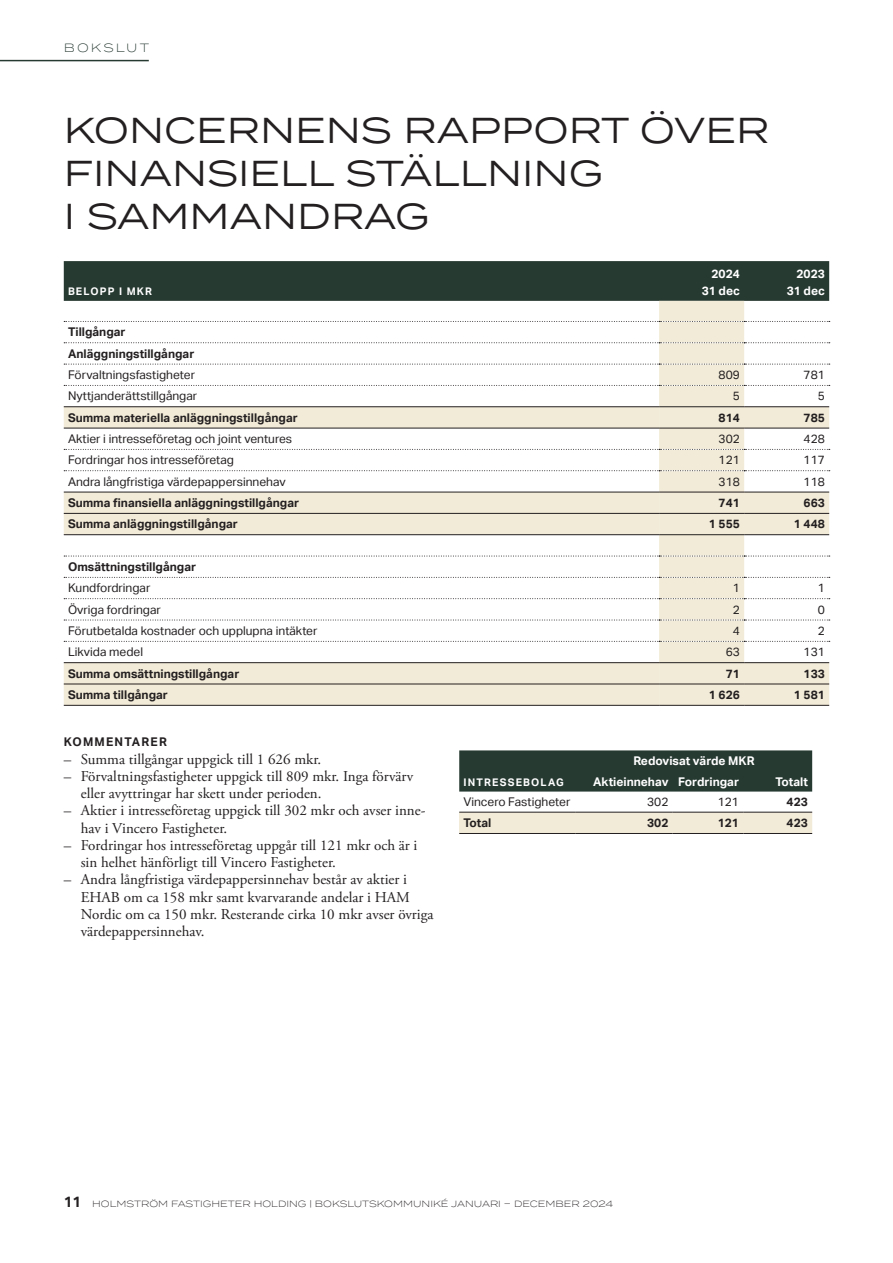
<style>
.page{position:relative;width:893px;height:1263px;background:#fff}
.page>*{position:absolute;margin:0;border:0;box-sizing:border-box;transform-origin:0 0}
.t1{font:36px/43.2px "Termina";color:#231f20}
.t2{font:15px/17.2px "Adobe Garamond Pro";color:#231f20}
.t3{font:12px "Aktiv Grotesk";color:#231f20}
.t4{font:700 12px/21.3px "Aktiv Grotesk";color:#231f20}
.t5{font:700 12px "Aktiv Grotesk";color:#fff}
.t6{font:700 12px "Aktiv Grotesk";letter-spacing:.1em;color:#231f20}
.t7{font:300 12px "Termina";color:#273a32}
.t8{font:700 10.5px "Aktiv Grotesk";letter-spacing:.11em;color:#fff}
.t9{font:300 9px "Termina";color:#231f20}
.s1{font-family:"Aktiv Grotesk";font-weight:700;font-size:15px}
</style>
<div class="page">
<hr style="left:0;top:60px;width:149px;height:1px;background:#273a32">
<div style="left:64px;top:261px;width:765px;height:40px;background:#273a32"></div>
<svg style="left:659px;top:301px;width:170px;height:404px;fill:#f2ebd8"></svg>
<svg style="left:64px;top:407px;width:595px;height:298px"></svg>
<svg style="left:64px;top:321px;width:766px;height:1px"></svg>
<svg style="left:64px;top:342px;width:766px;height:1px"></svg>
<svg style="left:64px;top:364px;width:766px;height:1px"></svg>
<svg style="left:64px;top:385px;width:766px;height:1px"></svg>
<svg style="left:64px;top:449px;width:766px;height:1px"></svg>
<svg style="left:64px;top:470px;width:766px;height:1px"></svg>
<svg style="left:64px;top:556px;width:766px;height:1px"></svg>
<svg style="left:64px;top:577px;width:766px;height:1px"></svg>
<svg style="left:64px;top:598px;width:766px;height:1px"></svg>
<svg style="left:64px;top:620px;width:766px;height:1px"></svg>
<svg style="left:64px;top:641px;width:766px;height:1px"></svg>
<hr style="left:64px;top:406px;width:595px;height:1px;background:#231f20">
<hr style="left:64px;top:428px;width:595px;height:1px;background:#231f20">
<hr style="left:64px;top:492px;width:595px;height:1px;background:#231f20">
<hr style="left:64px;top:513px;width:595px;height:1px;background:#231f20">
<hr style="left:64px;top:534px;width:595px;height:1px;background:#231f20">
<hr style="left:64px;top:662px;width:595px;height:1px;background:#231f20">
<hr style="left:64px;top:684px;width:595px;height:1px;background:#231f20">
<hr style="left:659px;top:406px;width:85px;height:1px;background:#231f20">
<hr style="left:744px;top:406px;width:85px;height:1px;background:#231f20">
<hr style="left:659px;top:428px;width:85px;height:1px;background:#231f20">
<hr style="left:744px;top:428px;width:85px;height:1px;background:#231f20">
<hr style="left:659px;top:492px;width:85px;height:1px;background:#231f20">
<hr style="left:744px;top:492px;width:85px;height:1px;background:#231f20">
<hr style="left:659px;top:513px;width:85px;height:1px;background:#231f20">
<hr style="left:744px;top:513px;width:85px;height:1px;background:#231f20">
<hr style="left:659px;top:534px;width:85px;height:1px;background:#231f20">
<hr style="left:744px;top:534px;width:85px;height:1px;background:#231f20">
<hr style="left:659px;top:662px;width:85px;height:1px;background:#231f20">
<hr style="left:744px;top:662px;width:85px;height:1px;background:#231f20">
<hr style="left:659px;top:684px;width:85px;height:1px;background:#231f20">
<hr style="left:744px;top:684px;width:85px;height:1px;background:#231f20">
<hr style="left:64px;top:705px;width:595px;height:1px;background:#231f20">
<hr style="left:659px;top:705px;width:85px;height:1px;background:#231f20">
<hr style="left:744px;top:705px;width:85px;height:1px;background:#231f20">
<div style="left:459px;top:750px;width:353px;height:41px;background:#273a32"></div>
<div style="left:459px;top:812px;width:117px;height:21px;background:#f2ebd8"></div>
<div style="left:576px;top:813px;width:236px;height:20px;background:#f2ebd8"></div>
<hr style="left:459px;top:812px;width:117px;height:1px;background:#231f20">
<hr style="left:576px;top:812px;width:97px;height:1px;background:#231f20">
<hr style="left:673px;top:812px;width:70px;height:1px;background:#231f20">
<hr style="left:743px;top:812px;width:69px;height:1px;background:#231f20">
<hr style="left:459px;top:833px;width:117px;height:1px;background:#231f20">
<hr style="left:576px;top:833px;width:97px;height:1px;background:#231f20">
<hr style="left:673px;top:833px;width:70px;height:1px;background:#231f20">
<hr style="left:743px;top:833px;width:69px;height:1px;background:#231f20">
<p class="t7" style="left:64px;top:39px;width:27px">BOKSLUT</p>
<h1 class="t1" style="left:64px;top:107px;width:707px">KONCERNENS RAPPORT ÖVER<br>FINANSIELL STÄLLNING<br>I SAMMANDRAG</h1>
<p class="t5" style="left:711px;top:267px;width:30px">2024</p>
<p class="t5" style="left:796px;top:267px;width:30px">2023</p>
<p class="t8" style="left:68px;top:285px;width:86px">BELOPP I MKR</p>
<p class="t5" style="left:702px;top:284px;width:40px">31 dec</p>
<p class="t5" style="left:787px;top:284px;width:40px">31 dec</p>
<p class="t4" style="left:68px;top:322px;width:128px">Tillgångar<br>Anläggningstillgångar</p>
<p class="t3" style="left:68px;top:368px;width:129px">Förvaltningsfastigheter</p>
<p class="t3" style="left:719px;top:368px;width:23px">809</p>
<p class="t3" style="left:804px;top:368px;width:23px">781</p>
<p class="t3" style="left:68px;top:389px;width:131px">Nyttjanderättstillgångar</p>
<p class="t3" style="left:733px;top:389px;width:9px">5</p>
<p class="t3" style="left:818px;top:389px;width:9px">5</p>
<p class="t4" style="left:68px;top:407px;width:231px">Summa materiella anläggningstillgångar</p>
<p class="t4" style="left:719px;top:407px;width:23px">814</p>
<p class="t4" style="left:804px;top:407px;width:23px">785</p>
<p class="t3" style="left:68px;top:432px;width:226px">Aktier i intresseföretag och joint ventures</p>
<p class="t3" style="left:719px;top:432px;width:23px">302</p>
<p class="t3" style="left:804px;top:432px;width:23px">428</p>
<p class="t3" style="left:68px;top:453px;width:167px">Fordringar hos intresseföretag</p>
<p class="t3" style="left:719px;top:453px;width:23px">121</p>
<p class="t3" style="left:804px;top:453px;width:23px">117</p>
<p class="t3" style="left:68px;top:474px;width:219px">Andra långfristiga värdepappersinnehav</p>
<p class="t3" style="left:719px;top:474px;width:23px">318</p>
<p class="t3" style="left:804px;top:474px;width:23px">118</p>
<p class="t4" style="left:68px;top:492px;width:233px">Summa finansiella anläggningstillgångar</p>
<p class="t4" style="left:719px;top:492px;width:23px">741</p>
<p class="t4" style="left:804px;top:492px;width:23px">663</p>
<p class="t4" style="left:68px;top:513px;width:171px">Summa anläggningstillgångar</p>
<p class="t4" style="left:709px;top:513px;width:33px">1 555</p>
<p class="t4" style="left:794px;top:513px;width:33px">1 448</p>
<p class="t4" style="left:68px;top:556px;width:130px">Omsättningstillgångar</p>
<p class="t3" style="left:68px;top:581px;width:84px">Kundfordringar</p>
<p class="t3" style="left:733px;top:581px;width:9px">1</p>
<p class="t3" style="left:818px;top:581px;width:9px">1</p>
<p class="t3" style="left:68px;top:602px;width:94px">Övriga fordringar</p>
<p class="t3" style="left:733px;top:602px;width:9px">2</p>
<p class="t3" style="left:818px;top:602px;width:9px">0</p>
<p class="t3" style="left:68px;top:624px;width:251px">Förutbetalda kostnader och upplupna intäkter</p>
<p class="t3" style="left:733px;top:624px;width:9px">4</p>
<p class="t3" style="left:818px;top:624px;width:9px">2</p>
<p class="t3" style="left:68px;top:645px;width:76px">Likvida medel</p>
<p class="t3" style="left:726px;top:645px;width:16px">63</p>
<p class="t3" style="left:804px;top:645px;width:23px">131</p>
<p class="t4" style="left:68px;top:663px;width:173px">Summa omsättningstillgångar</p>
<p class="t4" style="left:726px;top:663px;width:16px">71</p>
<p class="t4" style="left:804px;top:663px;width:23px">133</p>
<p class="t4" style="left:68px;top:684px;width:101px">Summa tillgångar</p>
<p class="t4" style="left:709px;top:684px;width:33px">1 626</p>
<p class="t4" style="left:794px;top:684px;width:33px">1 581</p>
<p class="t6" style="left:64px;top:735px;width:105px">KOMMENTARER</p>
<p class="t2" style="left:64px;top:751px;width:259px">– Summa tillgångar uppgick till 1 626 mkr.</p>
<p class="t2" style="left:81px;top:768px;width:334px;text-indent:-17px">– Förvaltningsfastigheter uppgick till 809 mkr. Inga förvärv eller avyttringar har skett under perioden.</p>
<p class="t2" style="left:81px;top:802px;width:346px;text-indent:-17px">– Aktier i intresseföretag uppgick till 302 mkr och avser inne&shy;hav i Vincero Fastigheter.</p>
<p class="t2" style="left:81px;top:837px;width:338px;text-indent:-17px">– Fordringar hos intresseföretag uppgår till 121 mkr och är i sin helhet hänförligt till Vincero Fastigheter.</p>
<p class="t2" style="left:81px;top:871px;width:354px;text-indent:-17px">– Andra långfristiga värdepappersinnehav består av aktier i EHAB om ca 158 mkr samt kvarvarande andelar i HAM Nordic om ca 150 mkr. Resterande cirka 10 mkr avser övriga värdepappersinnehav.</p>
<p class="t5" style="left:633px;top:754px;width:123px">Redovisat värde MKR</p>
<p class="t8" style="left:463px;top:776px;width:102px">INTRESSEBOLAG</p>
<p class="t5" style="left:593px;top:774px;width:147px">Aktieinnehav Fordringar</p>
<p class="t5" style="left:776px;top:774px;width:34px">Totalt</p>
<p class="t3" style="left:463px;top:795px;width:108px">Vincero Fastigheter</p>
<p class="t3" style="left:647px;top:795px;width:23px">302</p>
<p class="t3" style="left:718px;top:795px;width:23px">121</p>
<p class="t4" style="left:787px;top:791px;width:23px">423</p>
<p class="t4" style="left:463px;top:812px;width:29px">Total</p>
<p class="t4" style="left:647px;top:812px;width:23px">302</p>
<p class="t4" style="left:718px;top:812px;width:23px">121</p>
<p class="t4" style="left:787px;top:812px;width:23px">423</p>
<p class="t9" style="left:64px;top:1197px;width:551px"><span class="s1">11</span> HOLMSTRÖM FASTIGHETER HOLDING | BOKSLUTSKOMMUNIKÉ JANUARI – DECEMBER 2024</p>
</div>
